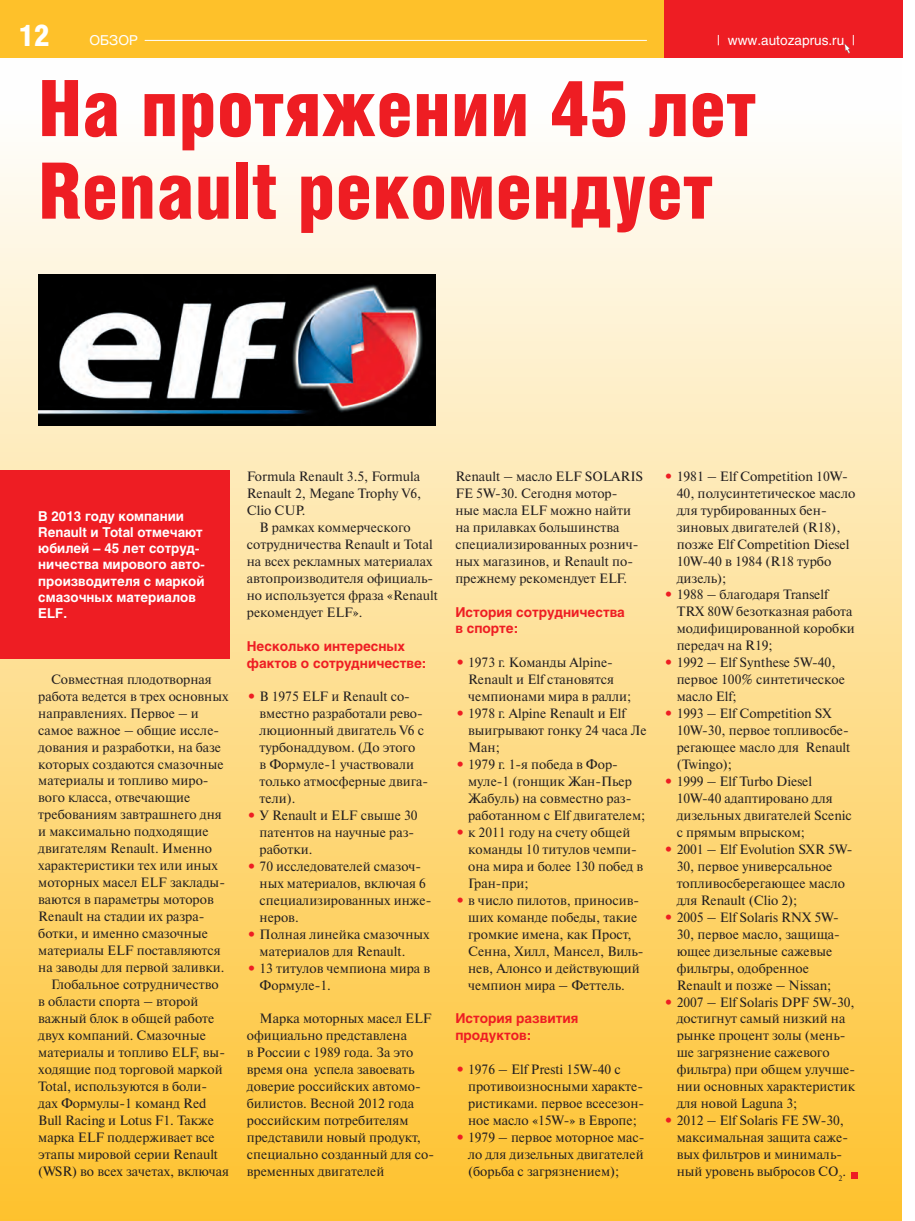
<style>
.page{position:relative;width:915px;height:1221px;background:#fff}
.page>*{position:absolute;margin:0;border:0;box-sizing:border-box;transform-origin:0 0}
.t1{font:900 78px/82.5px "Helios Cond";color:#ee1d23}
.t2{font:900 30px "Helios Cond";color:#fff}
.t3{font:13.5px/17px "Newton C";color:#231f20}
.t4{font:700 13.5px/16.2px "Helios";color:#fff}
.t5{font:700 13.5px/17px "Helios";color:#ee1d23}
.t6{font:13.5px "Helios";color:#fff}
.s1{font-weight:700;color:#ee1d23}
</style>
<div class="page">
<div style="left:0;top:0;width:901px;height:1220px;background:linear-gradient(to bottom,#fdffff,#fec22e)"></div>
<div style="left:0;top:0;width:901px;height:57px;background:#fec12a"></div>
<div style="left:663px;top:0;width:238px;height:57px;background:#ee1d23"></div>
<svg style="left:844px;top:43px;width:5px;height:11px"></svg>
<hr style="left:145px;top:40px;width:501px;height:1px;background:#fff">
<div style="left:0;top:470px;width:230px;height:188px;background:#ee1d23"></div>
<img style="left:38px;top:275px;width:397px;height:150px">
<div style="left:850px;top:1171px;width:7px;height:7px;background:#ee1d23"></div>
<p class="t2" style="left:19px;top:18px;width:32px">12</p>
<p class="t6" style="left:89px;top:32px;width:50px">ОБЗОР</p>
<p class="t6" style="left:716px;top:32px;width:140px">| www. autozaprus. ru |</p>
<p class="t1" style="left:38px;top:66px;width:719px">На протяжении 45 лет<br>Renault рекомендует</p>
<p class="t4" style="left:38px;top:508px;width:168px">В 2013 году компании<br>Renault и Total отмечают юбилей – 45 лет сотруд&shy;ничества мирового авто&shy;производителя с маркой смазочных материалов<br>ELF.</p>
<p class="t3" style="left:38px;top:670px;width:192px;text-indent:13px">Совместная плодотворная работа ведется в трех основных направлениях. Первое – и самое важное – общие иссле&shy;дования и разработки, на базе которых создаются смазочные материалы и топливо миро&shy;вого класса, отвечающие требованиям завтрашнего дня и максимально подходящие двигателям Renault. Именно характеристики тех или иных моторных масел ELF заклады&shy;ваются в параметры моторов<br>Renault на стадии их разра&shy;ботки, и именно смазочные материалы ELF поставляются на заводы для первой заливки.</p>
<p class="t3" style="left:38px;top:975px;width:192px;text-indent:13px">Глобальное сотрудничество<br>в области спорта – второй важный блок в общей работе двух компаний. Смазочные материалы и топливо ELF, вы&shy;ходящие под торговой маркой<br>Total, используются в боли&shy;дах Формулы-1 команд Red<br>Bull Racing и Lotus F1. Также марка ELF поддерживает все этапы мировой серии Renault (WSR) во всех зачетах, включая</p>
<p class="t3" style="left:247px;top:468px;width:176px;text-align:justify">Formula Renault 3.5, Formula Renault 2, Megane Trophy V6, Clio CUP.</p>
<p class="t3" style="left:247px;top:518px;width:193px;text-indent:13px">В рамках коммерческого сотрудничества Renault и Total на всех рекламных материалах автопроизводителя официаль&shy;но используется фраза «Renault рекомендует ELF».</p>
<p class="t5" style="left:247px;top:637px;width:181px">Несколько интересных фактов о сотрудничестве:</p>
<p class="t3" style="left:259px;top:688px;width:170px;text-indent:-13px"><span class="s1">•</span> В 1975 ELF и Renault со&shy;вместно разработали рево&shy;люционный двигатель V6 с турбонаддувом. (До этого<br>в Формуле-1 участвовали только атмосферные двига&shy;тели).</p>
<p class="t3" style="left:259px;top:806px;width:159px;text-indent:-13px"><span class="s1">•</span> У Renault и ELF свыше 30 патентов на научные раз&shy;работки.</p>
<p class="t3" style="left:259px;top:857px;width:173px;text-indent:-13px"><span class="s1">•</span> 70 исследователей смазоч&shy;ных материалов, включая 6 специализированных инже&shy;неров.</p>
<p class="t3" style="left:259px;top:925px;width:171px;text-indent:-13px"><span class="s1">•</span> Полная линейка смазочных материалов для Renault.</p>
<p class="t3" style="left:259px;top:959px;width:172px;text-indent:-13px"><span class="s1">•</span> 13 титулов чемпиона мира в<br>Формуле-1.</p>
<p class="t3" style="left:247px;top:1010px;width:189px;text-indent:13px">Марка моторных масел ELF официально представлена<br>в России с 1989 года. За это время она успела завоевать доверие российских автомо&shy;билистов. Весной 2012 года российским потребителям представили новый продукт, специально созданный для со&shy;временных двигателей</p>
<p class="t3" style="left:455px;top:468px;width:189px">Renault – масло ELF SOLARIS<br>FE 5W-30. Сегодня мотор&shy;ные масла ELF можно найти на прилавках большинства специализированных рознич&shy;ных магазинов, и Renault по&shy;прежнему рекомендует ELF.</p>
<p class="t5" style="left:455px;top:603px;width:171px">История сотрудничества в спорте:</p>
<p class="t3" style="left:468px;top:654px;width:165px;text-indent:-13px"><span class="s1">•</span> 1973 г. Команды Alpine-<br>Renault и Elf становятся чемпионами мира в ралли;</p>
<p class="t3" style="left:468px;top:705px;width:180px;text-indent:-13px"><span class="s1">•</span> 1978 г. Alpine Renault и Elf выигрывают гонку 24 часа Ле<br>Ман;</p>
<p class="t3" style="left:468px;top:756px;width:179px;text-indent:-13px"><span class="s1">•</span> 1979 г. 1-я победа в Фор&shy;муле-1 (гонщик Жан-Пьер<br>Жабуль) на совместно раз&shy;работанном с Elf двигателем;</p>
<p class="t3" style="left:468px;top:823px;width:177px;text-indent:-13px"><span class="s1">•</span> к 2011 году на счету общей команды 10 титулов чемпи&shy;она мира и более 130 побед в<br>Гран-при;</p>
<p class="t3" style="left:468px;top:891px;width:177px;text-indent:-13px"><span class="s1">•</span> в число пилотов, приносив&shy;ших команде победы, такие громкие имена, как Прост,<br>Сенна, Хилл, Мансел, Виль&shy;нев, Алонсо и действующий чемпион мира – Феттель.</p>
<p class="t5" style="left:455px;top:1010px;width:124px">История развития продуктов:</p>
<p class="t3" style="left:468px;top:1061px;width:178px;text-indent:-13px"><span class="s1">•</span> 1976 – Elf Presti 15W-40 с противоизносными характе&shy;ристиками. первое всесезон&shy;ное масло «15W-» в Европе;</p>
<p class="t3" style="left:468px;top:1128px;width:178px;text-align:justify;text-indent:-13px"><span class="s1">•</span> 1979 – первое моторное мас&shy;ло для дизельных двигателей (борьба с загрязнением);</p>
<p class="t3" style="left:676px;top:467px;width:180px;text-indent:-13px"><span class="s1">•</span> 1981 – Elf Compеtition 10W-<br>40, полусинтетическое масло для турбированных бен&shy;зиновых двигателей (R18), позже Elf Competition Diesel<br>10W-40 в 1984 (R18 турбо дизель);</p>
<p class="t3" style="left:676px;top:586px;width:179px;text-indent:-13px"><span class="s1">•</span> 1988 – благодаря Tranself<br>TRX 80W безотказная работа модифицированной коробки передач на R19;</p>
<p class="t3" style="left:676px;top:654px;width:170px;text-indent:-13px"><span class="s1">•</span> 1992 – Elf Synthese 5W-40, первое 100% синтетическое масло Elf;</p>
<p class="t3" style="left:676px;top:705px;width:175px;text-indent:-13px"><span class="s1">•</span> 1993 – Elf Compеtition SX<br>10W-30, первое топливосбе&shy;регающее масло для Renault (Twingo);</p>
<p class="t3" style="left:676px;top:773px;width:177px;text-indent:-13px"><span class="s1">•</span> 1999 – Elf Turbo Diesel<br>10W-40 адаптировано для дизельных двигателей Scenic с прямым впрыском;</p>
<p class="t3" style="left:676px;top:840px;width:177px;text-indent:-13px"><span class="s1">•</span> 2001 – Elf Evolution SXR 5W-<br>30, первое универсальное топливосберегающее масло для Renault (Clio 2);</p>
<p class="t3" style="left:676px;top:908px;width:165px;text-indent:-13px"><span class="s1">•</span> 2005 – Elf Solaris RNX 5W-<br>30, первое масло, защища&shy;ющее дизельные сажевые фильтры, одобренное<br>Renault и позже – Nissan;</p>
<p class="t3" style="left:676px;top:993px;width:180px;text-indent:-13px"><span class="s1">•</span> 2007 – Elf Solaris DPF 5W-30, достигнут самый низкий на рынке процент золы (мень&shy;ше загрязнение сажевого фильтра) при общем улучше&shy;нии основных характеристик для новой Laguna 3;</p>
<p class="t3" style="left:676px;top:1112px;width:173px;text-indent:-13px"><span class="s1">•</span> 2012 – Elf Solaris FE 5W-30, максимальная защита саже&shy;вых фильтров и минималь&shy;ный уровень выбросов CO<sub>2</sub>.</p>
</div>
